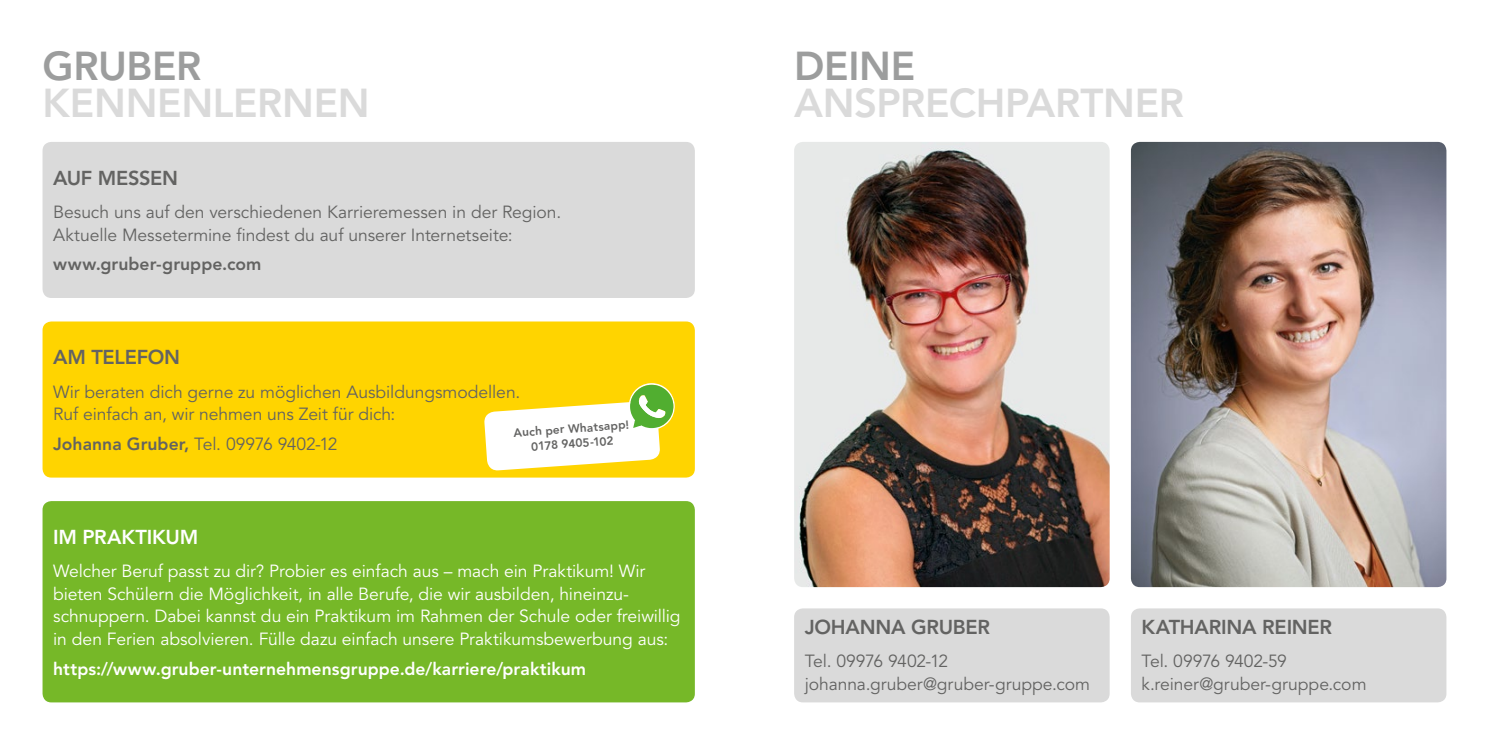
<style>
.page{position:relative;width:1489px;height:745px;background:#fff}
.page>*{position:absolute;margin:0;border:0;box-sizing:border-box;transform-origin:0 0}
.t1{font:800 40px "Avenir LT Std";letter-spacing:-.01em;color:#dadada}
.t2{font:800 40px "Avenir LT Std";letter-spacing:-.01em;color:#9c9d9d}
.t3{font:800 20px "Avenir LT Std";letter-spacing:-.01em;color:#636362}
.t4{font:800 20px "Avenir LT Std";letter-spacing:-.015em;color:#fff}
.t5{font:17.5px/22.5px "Avenir LT Std";letter-spacing:-.005em;color:#636362}
.t6{font:17.5px/22.5px "Avenir LT Std";letter-spacing:-.005em;color:#fff}
.t7{font:800 17.5px "Avenir LT Std";letter-spacing:.005em;color:#fff}
.t8{font:800 17.5px "Avenir LT Std";color:#636362}
.t9{font:800 11.88px/15px "Avenir LT Std";color:#636362;text-align:center}
.s1{font-weight:800}
</style>
<div class="page">
<div style="left:43px;top:142px;width:651px;height:156px;background:#dadada;border-radius:9px"></div>
<div style="left:43px;top:321px;width:651px;height:156px;background:#ffd400;border-radius:9px"></div>
<div style="left:43px;top:500px;width:651px;height:202px;background:#76b828;border-radius:9px"></div>
<img style="left:794px;top:142px;width:315px;height:444px">
<img style="left:1130px;top:142px;width:316px;height:444px">
<div style="left:794px;top:608px;width:315px;height:94px;background:#dadada;border-radius:9px"></div>
<div style="left:1130px;top:608px;width:316px;height:94px;background:#dadada;border-radius:9px"></div>
<svg style="left:484px;top:383px;width:191px;height:88px"></svg>
<h1 class="t2" style="left:43px;top:42px;width:160px">GRUBER</h1>
<h1 class="t1" style="left:43px;top:80px;width:329px">KENNENLERNEN</h1>
<p class="t3" style="left:53px;top:166px;width:126px">AUF MESSEN</p>
<p class="t5" style="left:53px;top:201px;width:509px">Besuch uns auf den verschiedenen Karrieremessen in der Region.<br>Aktuelle Messetermine findest du auf unserer Internetseite:</p>
<p class="t8" style="left:53px;top:253px;width:210px">WWW.GRUBER-GRUPPE.COM</p>
<p class="t3" style="left:53px;top:345px;width:128px">AM TELEFON</p>
<p class="t5" style="left:53px;top:380px;width:468px">Wir beraten dich gerne zu möglichen Ausbildungsmodellen.<br>Ruf einfach an, wir nehmen uns Zeit für dich:</p>
<p class="t5" style="left:53px;top:432px;width:286px"><span class="s1">JOHANNA GRUBER,</span> Tel. 09976 9402-12</p>
<p class="t9" style="left:513px;top:425px;width:117px;rotate:-4deg">AUCH PERWHATSAPP!<br>0178 9405-102</p>
<p class="t4" style="left:53px;top:525px;width:143px">IM PRAKTIKUM</p>
<p class="t6" style="left:53px;top:560px;width:629px">Welcher Beruf passt zu dir? Probier es einfach aus – mach ein Praktikum! Wir bieten Schülern die Möglichkeit, in alle Berufe, die wir ausbilden, hineinzu&shy;schnuppern. Dabei kannst du ein Praktikum im Rahmen der Schule oder freiwillig in den Ferien absolvieren. Fülle dazu einfach unsere Praktikumsbewerbung aus:</p>
<p class="t7" style="left:53px;top:657px;width:534px">HTTPS://WWW.GRUBER-UNTERNEHMENSGRUPPE.DE/KARRIERE/PRAKTIKUM</p>
<h1 class="t2" style="left:794px;top:42px;width:123px">DEINE</h1>
<h1 class="t1" style="left:794px;top:80px;width:391px">ANSPRECHPARTNER</h1>
<p class="t3" style="left:804px;top:615px;width:187px">JOHANNA GRUBER</p>
<p class="t5" style="left:804px;top:650px;width:287px">Tel. 09976 9402-12 johanna.gruber@gruber-gruppe.com</p>
<p class="t3" style="left:1141px;top:615px;width:192px">KATHARINA REINER</p>
<p class="t5" style="left:1141px;top:650px;width:226px">Tel. 09976 9402-59 k.reiner@gruber-gruppe.com</p>
</div>
